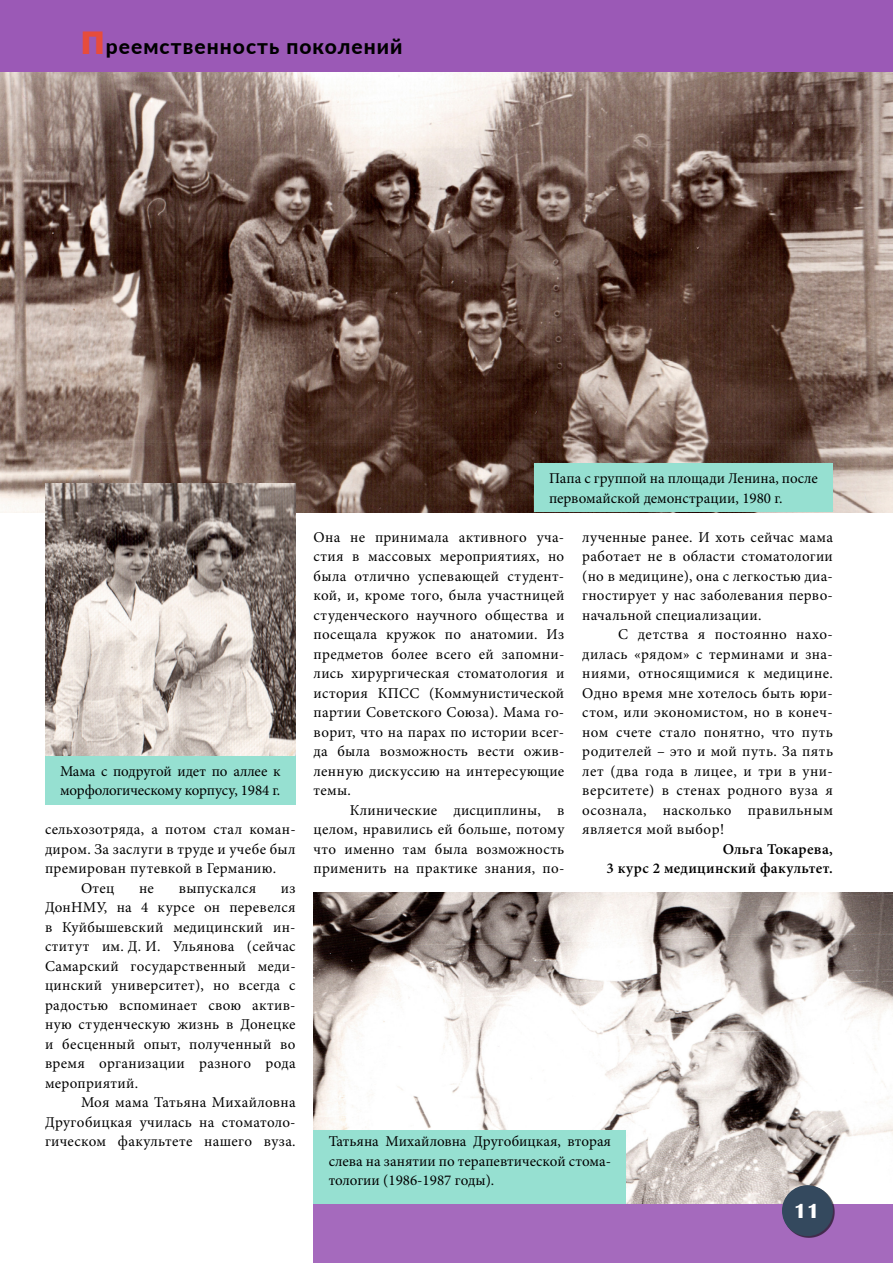
<style>
.page{position:relative;width:893px;height:1263px;background:#fff}
.page>*{position:absolute;margin:0;border:0;box-sizing:border-box;transform-origin:0 0}
.t1{font:800 21px "Lato";letter-spacing:.05em;color:#000}
.t2{font:700 21px "Britannic";color:#fff}
.t3{font:15px/19.5px "Minion Pro";letter-spacing:.02em;color:#000;text-align:justify}
.t4{font:15px/19.5px "Minion Pro";color:#000}
.t5{font:15px/19.5px "Minion Pro";letter-spacing:-.01em;color:#000}
.t6{font:600 15px/19.5px "Minion Pro";letter-spacing:.02em;color:#000;text-align:right}
.s1{font-family:"Adver Gothic";font-weight:400;font-size:30px;color:#e74c3c}
</style>
<div class="page">
<div style="left:0;top:0;width:893px;height:74px;background:#9b59b6"></div>
<img style="left:0;top:73px;width:893px;height:439px">
<img style="left:45px;top:483px;width:251px;height:273px">
<img style="left:314px;top:893px;width:579px;height:311px">
<div style="left:314px;top:1130px;width:312px;height:74px;background:#96e0d1"></div>
<div style="left:45px;top:756px;width:251px;height:49px;background:#96e0d1"></div>
<div style="left:534px;top:464px;width:299px;height:48px;background:#96e0d1"></div>
<div style="left:314px;top:1204px;width:579px;height:59px;background:#a56abd"></div>
<div style="left:783px;top:1186px;width:51px;height:51px;background:#000;opacity:.6"></div>
<div style="left:782px;top:1185px;width:51px;height:51px;background:#34495e;border-radius:50%"></div>
<h1 class="t1" style="left:81px;top:31px;width:323px"><span class="s1">П</span>реемственность поколений</h1>
<p class="t4" style="left:549px;top:469px;width:270px">Папа с группой на площади Ленина, после первомайской демонстрации, 1980 г.</p>
<p class="t5" style="left:60px;top:761px;width:222px">Мама с подругой идет по аллее к морфологическому корпусу, 1984 г.</p>
<p class="t3" style="left:45px;top:820px;width:252px">сельхозотряда, а потом стал коман-</p>
<p class="t3" style="left:45px;top:839px;width:252px">диром. За заслуги в труде и учебе был</p>
<p class="t3" style="left:45px;top:859px;width:233px">премирован путевкой в Германию.</p>
<p class="t3" style="left:81px;top:878px;width:35px">Отец</p>
<p class="t3" style="left:139px;top:878px;width:16px">не</p>
<p class="t3" style="left:179px;top:878px;width:79px">выпускался</p>
<p class="t3" style="left:45px;top:878px;width:252px;text-indent:236px">из ДонНМУ, на 4 курсе он перевелся в Куйбышевский медицинский ин&shy;ститут им. Д. И. Ульянова (сейчас Самарский государственный меди&shy;цинский университет), но всегда с радостью вспоминает свою актив&shy;ную студенческую жизнь в Донецке и бесценный опыт, полученный во время организации разного рода мероприятий.</p>
<p class="t3" style="left:45px;top:1093px;width:252px;text-indent:36px">Моя мама Татьяна Михайловна Другобицкая училась на стоматоло&shy;гическом факультете нашего вуза.</p>
<p class="t3" style="left:314px;top:527px;width:252px">Она не принимала активного уча&shy;стия в массовых мероприятиях, но была отлично успевающей студент&shy;кой, и, кроме того, была участницей студенческого научного общества и посещала кружок по анатомии. Из предметов более всего ей запомни&shy;лись хирургическая стоматология и история КПСС (Коммунистической партии Советского Союза). Мама го&shy;ворит, что на парах по истории всег&shy;да была возможность вести ожив&shy;ленную дискуссию на интересующие темы.</p>
<p class="t3" style="left:314px;top:800px;width:252px;text-indent:36px">Клинические дисциплины, в целом, нравились ей больше, потому что именно там была возможность применить на практике знания, по-</p>
<p class="t3" style="left:582px;top:527px;width:252px">лученные ранее. И хоть сейчас мама работает не в области стоматологии (но в медицине), она с легкостью диа&shy;гностирует у нас заболевания перво&shy;начальной специализации.</p>
<p class="t3" style="left:582px;top:625px;width:252px;text-indent:36px">С детства я постоянно нахо&shy;дилась «рядом» с терминами и зна&shy;ниями, относящимися к медицине.<br>Одно время мне хотелось быть юри&shy;стом, или экономистом, но в конеч&shy;ном счете стало понятно, что путь родителей – это и мой путь. За пять лет (два года в лицее, и три в уни&shy;верситете) в стенах родного вуза я осознала, насколько правильным является мой выбор!</p>
<p class="t6" style="left:607px;top:839px;width:228px">Ольга Токарева,<br>3 курс 2 медицинский факультет.</p>
<p class="t3" style="left:329px;top:1132px;width:284px">Татьяна Михайловна Другобицкая, вторая слева на занятии по терапевтической стома&shy;тологии (1986-1987 годы).</p>
<h1 class="t2" style="left:794px;top:1199px;width:27px">11</h1>
</div>
